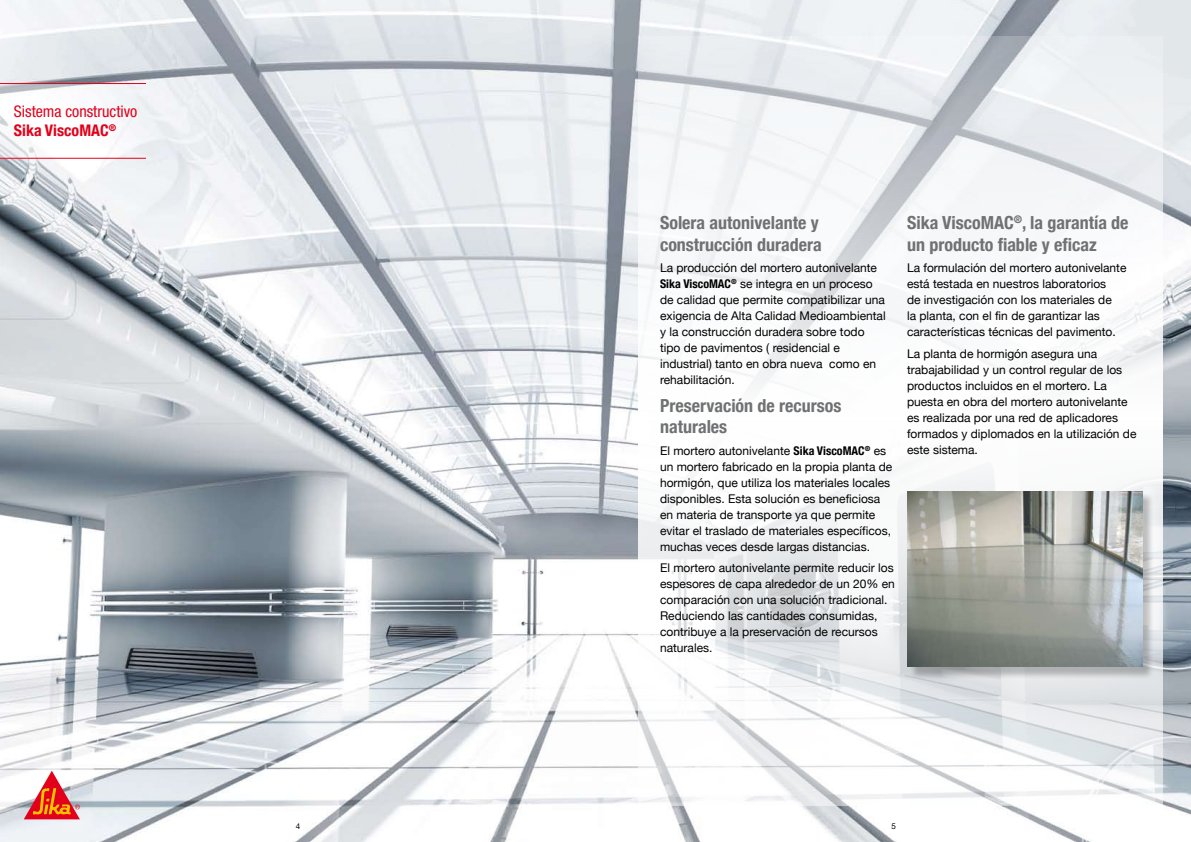
<style>
.page{position:relative;width:1191px;height:842px;background:#fff}
.page>*{position:absolute;margin:0;border:0;box-sizing:border-box;transform-origin:0 0}
.t1{font:700 condensed 18px/21.6px "Helvetica Neue";color:#707173}
.t2{font:condensed 16px "Helvetica Neue LT Pro";color:#e2001a}
.t3{font:700 condensed 16px "Helvetica Neue";color:#e2001a}
.t4{font:12px/16px "Helvetica Neue";color:#000}
.t5{font:8px "Helvetica Neue";color:#000}
.s1{font-weight:700;font-stretch:condensed}
</style>
<div class="page">
<img style="left:0;top:0;width:1191px;height:842px">
<svg style="left:24px;top:771px;width:56px;height:48px"></svg>
<div style="left:0;top:83px;width:146px;height:76px;background:#fff"></div>
<hr style="left:0;top:158px;width:146px;height:1px;background:#e2001a">
<hr style="left:0;top:83px;width:146px;height:1px;background:#e2001a">
<svg style="left:638px;top:36px;width:524px;height:770px"></svg>
<div style="left:909px;top:492px;width:249px;height:192px;background:#000;opacity:.25"></div>
<img style="left:907px;top:491px;width:235px;height:176px">
<h2 class="t2" style="left:14px;top:102px;width:125px">Sistema constructivo</h2>
<h2 class="t3" style="left:14px;top:121px;width:104px">Sika ViscoMAC<sup>®</sup></h2>
<h1 class="t1" style="left:660px;top:211px;width:163px">Solera autonivelante y construcción duradera</h1>
<p class="t4" style="left:660px;top:260px;width:227px">La producción del mortero autonivelante <span class="s1">Sika ViscoMAC</span><sup>®</sup> se integra en un proceso de calidad que permite compatibilizar una exigencia de Alta Calidad Medioambiental y la construcción duradera sobre todo tipo de pavimentos ( residencial e industrial) tanto en obra nueva como en rehabilitación.</p>
<h1 class="t1" style="left:660px;top:394px;width:183px">Preservación de recursos naturales</h1>
<p class="t4" style="left:660px;top:442px;width:234px">El mortero autonivelante <span class="s1">Sika ViscoMAC</span><sup>®</sup> es un mortero fabricado en la propia planta de hormigón, que utiliza los materiales locales disponibles. Esta solución es beneficiosa en materia de transporte ya que permite evitar el traslado de materiales específicos, muchas veces desde largas distancias.</p>
<p class="t4" style="left:660px;top:560px;width:236px">El mortero autonivelante permite reducir los espesores de capa alrededor de un 20% en comparación con una solución tradicional.<br>Reduciendo las cantidades consumidas, contribuye a la preservación de recursos naturales.</p>
<h1 class="t1" style="left:907px;top:211px;width:223px">Sika ViscoMAC<sup>®</sup>, la garantía de un producto fiable y eficaz</h1>
<p class="t4" style="left:907px;top:260px;width:221px">La formulación del mortero autonivelante está testada en nuestros laboratorios<br>de investigación con los materiales de<br>la planta, con el fin de garantizar las características técnicas del pavimento.</p>
<p class="t4" style="left:907px;top:345px;width:231px">La planta de hormigón asegura una trabajabilidad y un control regular de los productos incluidos en el mortero. La puesta en obra del mortero autonivelante es realizada por una red de aplicadores formados y diplomados en la utilización de este sistema.</p>
<p class="t5" style="left:296px;top:821px;width:6px">4</p>
<p class="t5" style="left:891px;top:821px;width:6px">5</p>
</div>
